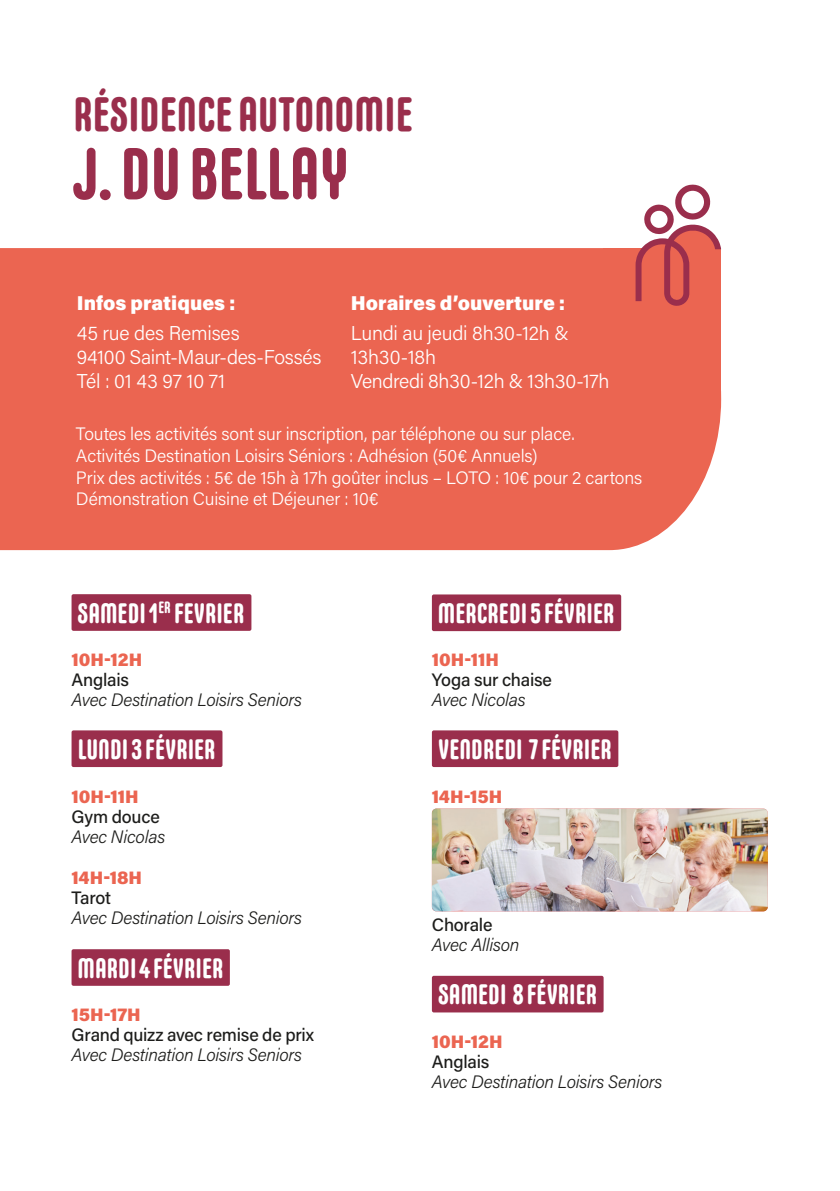
<style>
.page{position:relative;width:840px;height:1191px;background:#fff}
.page>*{position:absolute;margin:0;border:0;box-sizing:border-box;transform-origin:0 0}
.t1{font:700 72px "Carl Marx";color:#9a2e4c}
.t2{font:700 48px "Carl Marx";color:#9a2e4c}
.t3{font:700 28px "Carl Marx";color:#fff}
.Chapeau_SMI{font:300 20px/24px "Acumin Pro";letter-spacing:-.015em;color:#fff}
.Chapeau_SMI-2{font:900 20px "Acumin Pro";color:#fff}
.Chapeau_SMI-3{font:300 18px/21.6px "Acumin Pro";letter-spacing:-.005em;color:#fff}
.Chapeau_SMI-4{font:italic 300 18px "Acumin Pro";letter-spacing:-.015em;color:#1d1d1b}
.Chapeau_SMI-5{font:500 18px "Acumin Pro";letter-spacing:-.015em;color:#1d1d1b}
.Chapeau_SMI-6{font:900 18px "Acumin Pro";letter-spacing:-.01em;color:#eb6551}
</style>
<div class="page">
<div style="left:71px;top:594px;width:180px;height:37px;background:#9a2e4c;border-radius:2px"></div>
<div style="left:71px;top:730px;width:151px;height:37px;background:#9a2e4c;border-radius:2px"></div>
<div style="left:71px;top:949px;width:159px;height:36px;background:#9a2e4c;border-radius:2px"></div>
<div style="left:431px;top:975px;width:172px;height:37px;background:#9a2e4c;border-radius:2px"></div>
<div style="left:431px;top:730px;width:187px;height:37px;background:#9a2e4c;border-radius:2px"></div>
<div style="left:431px;top:594px;width:190px;height:37px;background:#9a2e4c;border-radius:2px"></div>
<div style="left:0;top:248px;width:720px;height:302px;background:#eb6551"></div>
<div style="left:603px;top:248px;width:117px;height:159px;background:#eb6551"></div>
<svg style="left:635px;top:184px;width:85px;height:122px"></svg>
<img style="left:431px;top:808px;width:336px;height:103px">
<p class="t2" style="left:73px;top:87px;width:341px">RÉSIDENCE AUTONOMIE</p>
<p class="t1" style="left:73px;top:133px;width:277px">J. DU BELLAY</p>
<p class="Chapeau_SMI-2" style="left:350px;top:289px;width:216px">Horaires d’ouverture :</p>
<p class="Chapeau_SMI" style="left:350px;top:320px;width:219px">Lundi au jeudi 8h30-12h &amp;<br>13h30-18h</p>
<p class="Chapeau_SMI" style="left:350px;top:368px;width:260px">Vendredi 8h30-12h &amp; 13h30-17h</p>
<p class="Chapeau_SMI-2" style="left:77px;top:289px;width:160px">Infos pratiques :</p>
<p class="Chapeau_SMI" style="left:77px;top:320px;width:164px">45 rue des Remises</p>
<p class="Chapeau_SMI" style="left:77px;top:344px;width:246px">94100 Saint-Maur-des-Fossés</p>
<p class="Chapeau_SMI" style="left:77px;top:368px;width:150px">Tél : 01 43 97 10 71</p>
<p class="Chapeau_SMI-3" style="left:76px;top:422px;width:500px">Toutes les activités sont sur inscription, par téléphone ou sur place.<br>Activités Destination Loisirs Séniors : Adhésion (50€ Annuels)</p>
<p class="Chapeau_SMI-3" style="left:76px;top:466px;width:567px">Prix des activités : 5€ de 15h à 17h goûter inclus – LOTO : 10€ pour 2 cartons</p>
<p class="Chapeau_SMI-3" style="left:76px;top:487px;width:304px">Démonstration Cuisine et Déjeuner : 10€</p>
<p class="t3" style="left:78px;top:597px;width:168px">SAMEDI 1<sup>ER</sup> FEVRIER</p>
<p class="Chapeau_SMI-6" style="left:71px;top:646px;width:72px">10H-12H</p>
<p class="Chapeau_SMI-5" style="left:71px;top:667px;width:59px">Anglais</p>
<p class="Chapeau_SMI-4" style="left:71px;top:687px;width:232px">Avec Destination Loisirs Seniors</p>
<p class="t3" style="left:78px;top:734px;width:139px">LUNDI 3 FÉVRIER</p>
<p class="Chapeau_SMI-6" style="left:71px;top:783px;width:68px">10H-11H</p>
<p class="Chapeau_SMI-5" style="left:71px;top:804px;width:90px">Gym douce</p>
<p class="Chapeau_SMI-4" style="left:71px;top:824px;width:95px">Avec Nicolas</p>
<p class="Chapeau_SMI-6" style="left:71px;top:865px;width:72px">14H-18H</p>
<p class="Chapeau_SMI-5" style="left:71px;top:885px;width:41px">Tarot</p>
<p class="Chapeau_SMI-4" style="left:71px;top:905px;width:232px">Avec Destination Loisirs Seniors</p>
<p class="t3" style="left:78px;top:952px;width:147px">MARDI 4 FÉVRIER</p>
<p class="Chapeau_SMI-6" style="left:71px;top:1002px;width:70px">15H-17H</p>
<p class="Chapeau_SMI-5" style="left:71px;top:1022px;width:244px">Grand quizz avec remise de prix</p>
<p class="Chapeau_SMI-4" style="left:71px;top:1042px;width:232px">Avec Destination Loisirs Seniors</p>
<p class="t3" style="left:437px;top:597px;width:178px">MERCREDI 5 FÉVRIER</p>
<p class="Chapeau_SMI-6" style="left:431px;top:646px;width:68px">10H-11H</p>
<p class="Chapeau_SMI-5" style="left:431px;top:667px;width:121px">Yoga sur chaise</p>
<p class="Chapeau_SMI-4" style="left:431px;top:687px;width:95px">Avec Nicolas</p>
<p class="t3" style="left:438px;top:734px;width:175px">VENDREDI 7 FÉVRIER</p>
<p class="Chapeau_SMI-6" style="left:431px;top:783px;width:72px">14H-15H</p>
<p class="Chapeau_SMI-5" style="left:431px;top:912px;width:62px">Chorale</p>
<p class="Chapeau_SMI-4" style="left:431px;top:932px;width:89px">Avec Allison</p>
<p class="t3" style="left:438px;top:978px;width:160px">SAMEDI 8 FÉVRIER</p>
<p class="Chapeau_SMI-6" style="left:431px;top:1028px;width:72px">10H-12H</p>
<p class="Chapeau_SMI-5" style="left:431px;top:1048px;width:59px">Anglais</p>
<p class="Chapeau_SMI-4" style="left:431px;top:1068px;width:232px">Avec Destination Loisirs Seniors</p>
</div>
